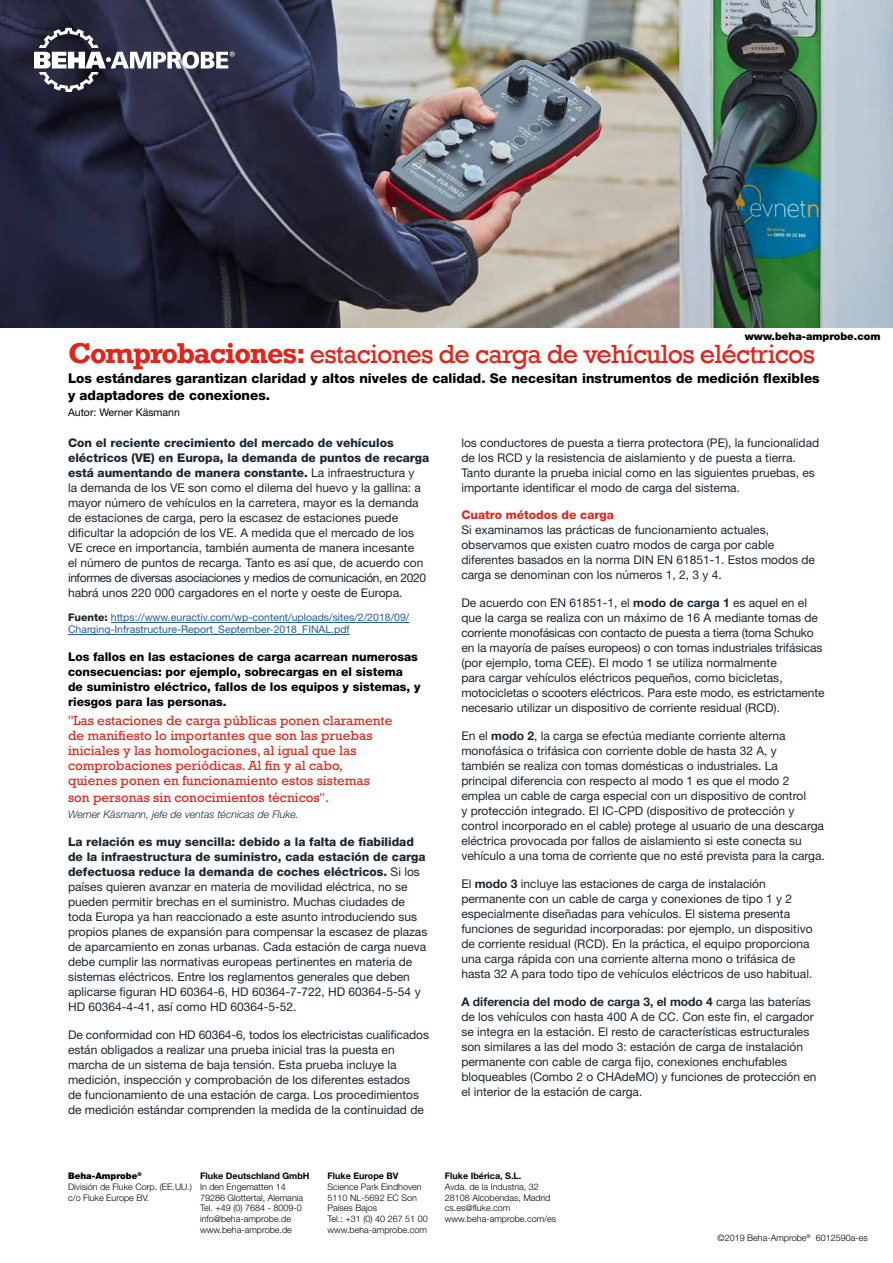
<style>
.page{position:relative;width:893px;height:1263px;background:#fff}
.page>*{position:absolute;margin:0;border:0;box-sizing:border-box;transform-origin:0 0}
.t1{font:27px "Rockwell";letter-spacing:-.03em;color:#e1251b}
.t2{font:13.5px/15px "Rockwell Std";color:#e1251b}
.t3{font:800 13.5px/16.2px "Helvetica Neue LT Pro";color:#000}
.t4{font:12px/15px "Helvetica Neue LT Pro";color:#1b2630}
.t5{font:800 12px/15px "Helvetica Neue LT Pro";color:#000}
.t6{font:800 12px "Helvetica Neue LT Pro";color:#e1251b}
.t7{font:10.5px/12px "Helvetica Neue LT Pro";color:#215e9e}
.t8{font:italic 300 10.5px "Helvetica Neue LT Pro";color:#1b2630}
.t9{font:900 10.5px "Helvetica Neue LT Pro";color:#000}
.t10{font:10.5px "Helvetica Neue LT Pro";color:#000}
.t11{font:300 9px/10.8px "Helvetica Neue LT Pro";color:#000}
.t12{font:700 9px "Helvetica Neue LT Pro";color:#000}
.s1{font-weight:700}
.s2{font-weight:800}
.s3{font-weight:800;color:#1b2630}
.s4{font-weight:900}
</style>
<div class="page">
<img style="left:0;top:0;width:893px;height:327px">
<hr style="left:111px;top:622px;width:298px;height:1px;background:#215e9e">
<hr style="left:68px;top:634px;width:282px;height:1px;background:#215e9e">
<svg style="left:34px;top:27px;width:201px;height:66px"></svg>
<p class="t9" style="left:745px;top:329px;width:137px">www.beha-amprobe.com</p>
<h1 class="t1" style="left:68px;top:338px;width:749px"><span class="s1">Comprobaciones:</span> estaciones de carga de vehículos eléctricos</h1>
<p class="t3" style="left:68px;top:370px;width:753px">Los estándares garantizan claridad y altos niveles de calidad. Se necesitan instrumentos de medición flexibles y adaptadores de conexiones.</p>
<p class="t10" style="left:68px;top:406px;width:113px">Autor: Werner Käsmann</p>
<p class="t4" style="left:68px;top:435px;width:363px"><span class="s2">Con el reciente crecimiento del mercado de vehículos eléctricos (VE) en Europa, la demanda de puntos de recarga está aumentando de manera constante.</span> La infraestructura y<br>la demanda de los VE son como el dilema del huevo y la gallina: a mayor número de vehículos en la carretera, mayor es la demanda de estaciones de carga, pero la escasez de estaciones puede dificultar la adopción de los VE. A medida que el mercado de los VE crece en importancia, también aumenta de manera incesante<br>el número de puntos de recarga. Tanto es así que, de acuerdo con informes de diversas asociaciones y medios de comunicación, en 2020 habrá unos 220 000 cargadores en el norte y oeste de Europa.</p>
<p class="t7" style="left:68px;top:611px;width:343px"><span class="s3">Fuente:</span> https://www.euractiv.com/wp-content/uploads/sites/2/2018/09/<br>Charging-Infrastructure-Report_September-2018_FINAL.pdf</p>
<p class="t5" style="left:68px;top:649px;width:354px">Los fallos en las estaciones de carga acarrean numerosas consecuencias: por ejemplo, sobrecargas en el sistema de suministro eléctrico, fallos de los equipos y sistemas, y riesgos para las personas.</p>
<p class="t2" style="left:68px;top:713px;width:326px">"Las estaciones de carga públicas ponen claramente de manifiesto lo importantes que son las pruebas iniciales y las homologaciones, al igual que las comprobaciones periódicas. Al fin y al cabo, quienes ponen en funcionamiento estos sistemas</p>
<p class="t2" style="left:68px;top:790px;width:263px">son personas sin conocimientos técnicos".</p>
<p class="t8" style="left:68px;top:808px;width:232px">Werner Käsmann, jefe de ventas técnicas de Fluke.</p>
<p class="t4" style="left:68px;top:834px;width:361px"><span class="s2">La relación es muy sencilla: debido a la falta de fiabilidad de la infraestructura de suministro, cada estación de carga defectuosa reduce la demanda de coches eléctricos.</span> Si los países quieren avanzar en materia de movilidad eléctrica, no se pueden permitir brechas en el suministro. Muchas ciudades de toda Europa ya han reaccionado a este asunto introduciendo sus propios planes de expansión para compensar la escasez de plazas de aparcamiento en zonas urbanas. Cada estación de carga nueva debe cumplir las normativas europeas pertinentes en materia de sistemas eléctricos. Entre los reglamentos generales que deben aplicarse figuran HD 60364-6, HD 60364-7-722, HD 60364-5-54 y HD 60364-4-41, así como HD 60364-5-52.</p>
<p class="t4" style="left:68px;top:1027px;width:362px">De conformidad con HD 60364-6, todos los electricistas cualificados están obligados a realizar una prueba inicial tras la puesta en marcha de un sistema de baja tensión. Esta prueba incluye la medición, inspección y comprobación de los diferentes estados<br>de funcionamiento de una estación de carga. Los procedimientos de medición estándar comprenden la medida de la continuidad de</p>
<p class="t4" style="left:461px;top:435px;width:359px">los conductores de puesta a tierra protectora (PE), la funcionalidad de los RCD y la resistencia de aislamiento y de puesta a tierra.<br>Tanto durante la prueba inicial como en las siguientes pruebas, es importante identificar el modo de carga del sistema.</p>
<p class="t6" style="left:461px;top:508px;width:154px">Cuatro métodos de carga</p>
<p class="t4" style="left:461px;top:522px;width:355px">Si examinamos las prácticas de funcionamiento actuales, observamos que existen cuatro modos de carga por cable diferentes basados en la norma DIN EN 61851-1. Estos modos de carga se denominan con los números 1, 2, 3 y 4.</p>
<p class="t4" style="left:461px;top:595px;width:365px">De acuerdo con EN 61851-1, el <span class="s1">modo de carga 1</span> es aquel en el que la carga se realiza con un máximo de 16 A mediante tomas de corriente monofásicas con contacto de puesta a tierra (toma Schuko en la mayoría de países europeos) o con tomas industriales trifásicas (por ejemplo, toma CEE). El modo 1 se utiliza normalmente<br>para cargar vehículos eléctricos pequeños, como bicicletas, motocicletas o scooters eléctricos. Para este modo, es estrictamente necesario utilizar un dispositivo de corriente residual (RCD).</p>
<p class="t4" style="left:461px;top:728px;width:365px">En el <span class="s1">modo 2</span>, la carga se efectúa mediante corriente alterna monofásica o trifásica con corriente doble de hasta 32 A, y<br>también se realiza con tomas domésticas o industriales. La principal diferencia con respecto al modo 1 es que el modo 2 emplea un cable de carga especial con un dispositivo de control<br>y protección integrado. El IC-CPD (dispositivo de protección y control incorporado en el cable) protege al usuario de una descarga eléctrica provocada por fallos de aislamiento si este conecta su vehículo a una toma de corriente que no esté prevista para la carga.</p>
<p class="t4" style="left:461px;top:876px;width:353px">El <span class="s1">modo 3</span> incluye las estaciones de carga de instalación permanente con un cable de carga y conexiones de tipo 1 y 2 especialmente diseñadas para vehículos. El sistema presenta funciones de seguridad incorporadas: por ejemplo, un dispositivo de corriente residual (RCD). En la práctica, el equipo proporciona una carga rápida con una corriente alterna mono o trifásica de hasta 32 A para todo tipo de vehículos eléctricos de uso habitual.</p>
<p class="t4" style="left:461px;top:993px;width:357px"><span class="s1">A diferencia del modo de carga 3, el modo 4</span> carga las baterías de los vehículos con hasta 400 A de CC. Con este fin, el cargador se integra en la estación. El resto de características estructurales son similares a las del modo 3: estación de carga de instalación permanente con cable de carga fijo, conexiones enchufables bloqueables (Combo 2 o CHAdeMO) y funciones de protección en el interior de la estación de carga.</p>
<p class="t11" style="left:68px;top:1170px;width:126px"><span class="s4">Beha-Amprobe</span><sup>®<br></sup>División de Fluke Corp. (EE.UU.) c/o Fluke Europe BV.</p>
<p class="t12" style="left:200px;top:1170px;width:111px">Fluke Deutschland GmbH</p>
<p class="t11" style="left:200px;top:1181px;width:105px">In den Engematten 14<br>79286 Glottertal, Alemania<br>Tel. +49 (0) 7684 - 8009-0 info@beha-amprobe.de www.beha-amprobe.de</p>
<p class="t12" style="left:328px;top:1170px;width:73px">Fluke Europe BV</p>
<p class="t11" style="left:328px;top:1181px;width:102px">Science Park Eindhoven<br>5110 NL-5692 EC Son<br>Países Bajos<br>Tel.: +31 (0) 40 267 51 00 www.beha-amprobe.com</p>
<p class="t12" style="left:445px;top:1170px;width:78px">Fluke Ibérica, S.L.</p>
<p class="t11" style="left:445px;top:1181px;width:113px">Avda. de la Industria, 32<br>28108 Alcobendas, Madrid cs.es@fluke.com www.beha-amprobe.com/es</p>
<p class="t11" style="left:717px;top:1232px;width:152px">©2019 Beha-Amprobe<sup>®</sup> 6012590a-es</p>
</div>
